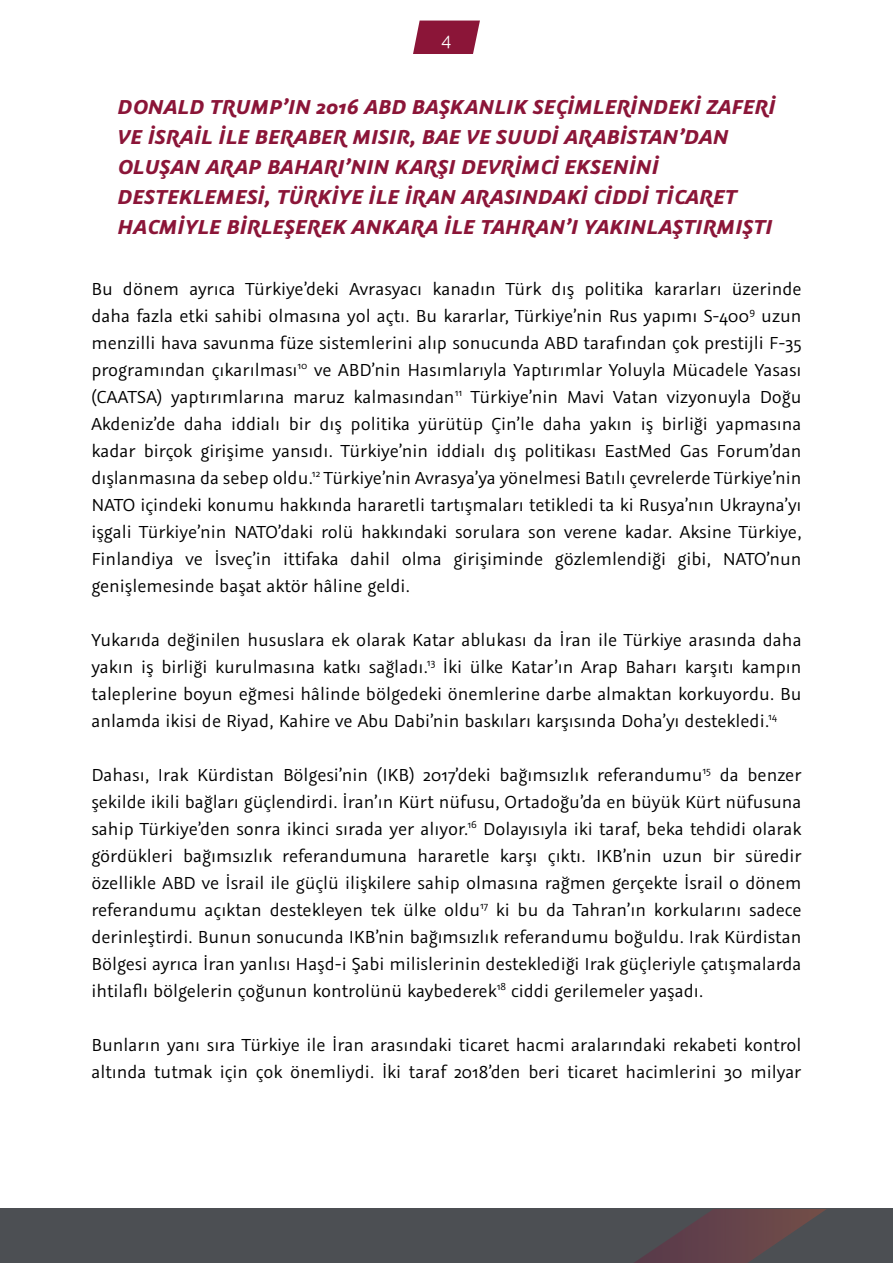
<style>
.page{position:relative;width:893px;height:1263px;background:#fff}
.page>*{position:absolute;margin:0;border:0;box-sizing:border-box;transform-origin:0 0}
.t1{font:italic 700 22.5px/30px "Graublau Sans";letter-spacing:.01em;color:#8b1538}
.t2{font:19.5px/27px "Graublau Sans";color:#000;text-align:justify}
.t3{font:18px "Raleway";color:#fff}
</style>
<div class="page">
<svg style="left:413px;top:21px;width:67px;height:33px;background:#962c4c"></svg>
<div style="left:0;top:1209px;width:893px;height:54px;background:#4c4f53"></div>
<svg style="left:634px;top:1209px;width:192px;height:54px"></svg>
<p class="t3" style="left:442px;top:29px;width:11px">4</p>
<p class="t1" style="left:118px;top:92px;width:659px">DONALD TRUMP’IN 2016 ABD BAŞKANLIK SEÇIMLERINDEKI ZAFERI VE İSRAIL ILE BERABER MISIR, BAE VE SUUDI ARABISTAN’DAN OLUŞAN ARAP BAHARI’NIN KARŞI DEVRIMCI EKSENINI DESTEKLEMESI, TÜRKIYE ILE İRAN ARASINDAKI CIDDI TICARET HACMIYLE BIRLEŞEREK ANKARA ILE TAHRAN’I YAKINLAŞTIRMIŞTI</p>
<p class="t2" style="left:91px;top:275px;width:712px">Bu dönem ayrıca Türkiye’deki Avrasyacı kanadın Türk dış politika kararları üzerinde daha fazla etki sahibi olmasına yol açtı. Bu kararlar, Türkiye’nin Rus yapımı S-400<sup>9</sup> uzun menzilli hava savunma füze sistemlerini alıp sonucunda ABD tarafından çok prestijli F-35 programından çıkarılması<sup>10</sup> ve ABD’nin Hasımlarıyla Yaptırımlar Yoluyla Mücadele Yasası (CAATSA) yaptırımlarına maruz kalmasından<sup>11</sup> Türkiye’nin Mavi Vatan vizyonuyla Doğu Akdeniz’de daha iddialı bir dış politika yürütüp Çin’le daha yakın iş birliği yapmasına kadar birçok girişime yansıdı. Türkiye’nin iddialı dış politikası EastMed Gas Forum’dan dışlanmasına da sebep oldu.<sup>12</sup> Türkiye’nin Avrasya’ya yönelmesi Batılı çevrelerde Türkiye’nin NATO içindeki konumu hakkında hararetli tartışmaları tetikledi ta ki Rusya’nın Ukrayna’yı işgali Türkiye’nin NATO’daki rolü hakkındaki sorulara son verene kadar. Aksine Türkiye, Finlandiya ve İsveç’in ittifaka dahil olma girişiminde gözlemlendiği gibi, NATO’nun genişlemesinde başat aktör hâline geldi.</p>
<p class="t2" style="left:91px;top:626px;width:712px">Yukarıda değinilen hususlara ek olarak Katar ablukası da İran ile Türkiye arasında daha yakın iş birliği kurulmasına katkı sağladı.<sup>13</sup> İki ülke Katar’ın Arap Baharı karşıtı kampın taleplerine boyun eğmesi hâlinde bölgedeki önemlerine darbe almaktan korkuyordu. Bu anlamda ikisi de Riyad, Kahire ve Abu Dabi’nin baskıları karşısında Doha’yı destekledi.<sup>14</sup></p>
<p class="t2" style="left:91px;top:761px;width:712px">Dahası, Irak Kürdistan Bölgesi’nin (IKB) 2017’deki bağımsızlık referandumu<sup>15</sup> da benzer şekilde ikili bağları güçlendirdi. İran’ın Kürt nüfusu, Ortadoğu’da en büyük Kürt nüfusuna sahip Türkiye’den sonra ikinci sırada yer alıyor.<sup>16</sup> Dolayısıyla iki taraf, beka tehdidi olarak gördükleri bağımsızlık referandumuna hararetle karşı çıktı. IKB’nin uzun bir süredir özellikle ABD ve İsrail ile güçlü ilişkilere sahip olmasına rağmen gerçekte İsrail o dönem referandumu açıktan destekleyen tek ülke oldu<sup>17</sup> ki bu da Tahran’ın korkularını sadece derinleştirdi. Bunun sonucunda IKB’nin bağımsızlık referandumu boğuldu. Irak Kürdistan Bölgesi ayrıca İran yanlısı Haşd-i Şabi milislerinin desteklediği Irak güçleriyle çatışmalarda ihtilaflı bölgelerin çoğunun kontrolünü kaybederek<sup>18</sup> ciddi gerilemeler yaşadı.</p>
<p class="t2" style="left:91px;top:1031px;width:712px">Bunların yanı sıra Türkiye ile İran arasındaki ticaret hacmi aralarındaki rekabeti kontrol altında tutmak için çok önemliydi. İki taraf 2018’den beri ticaret hacimlerini 30 milyar</p>
</div>
